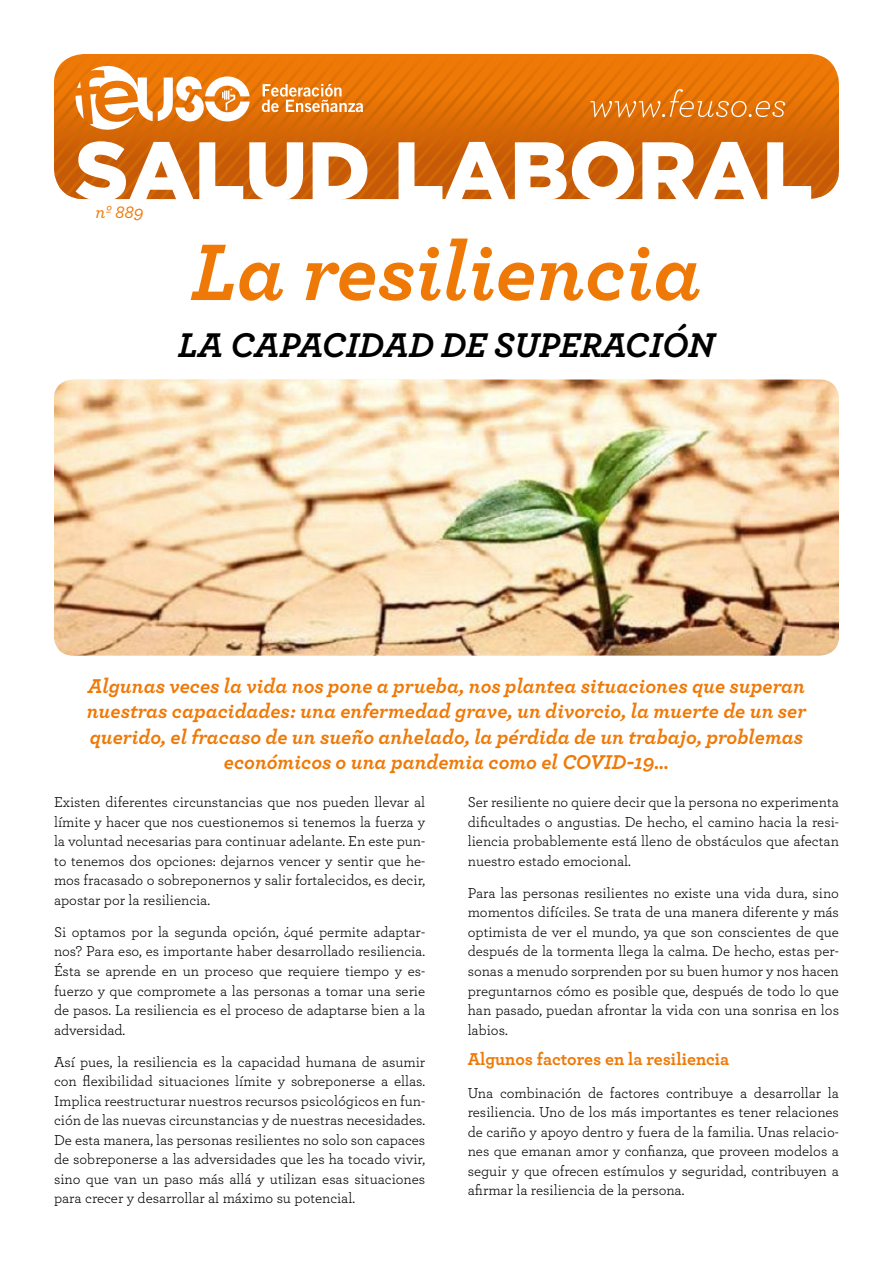
<style>
.page{position:relative;width:893px;height:1263px;background:#fff}
.page>*{position:absolute;margin:0;border:0;box-sizing:border-box;transform-origin:0 0}
.t1{font:italic 700 84px "Archer Pro";color:#ef7906}
.t2{font:italic 700 36px "Archer Pro";color:#000}
.t3{font:italic 700 21px/25.5px "Archer Pro";color:#ef7906;text-align:center}
.t4{font:italic 500 18.15px "Archer Pro";color:#ef7906}
.t5{font:700 18px "Archer Pro";color:#ef7906}
.t6{font:15px/19.5px "Archer Pro";color:#000;text-align:justify}
</style>
<div class="page">
<img style="left:54px;top:379px;width:785px;height:277px">
<svg style="left:54px;top:54px;width:785px;height:146px"></svg>
<p class="t4" style="left:95px;top:198px;width:49px">nº 889</p>
<h1 class="t1" style="left:191px;top:206px;width:512px">La resiliencia</h1>
<h2 class="t2" style="left:178px;top:317px;width:538px">LA CAPACIDAD DE SUPERACIÓN</h2>
<p class="t3" style="left:87px;top:672px;width:721px">Algunas veces la vida nos pone a prueba, nos plantea situaciones que superan nuestras capacidades: una enfermedad grave, un divorcio, la muerte de un ser querido, el fracaso de un sueño anhelado, la pérdida de un trabajo, problemas económicos o una pandemia como el COVID-19…</p>
<p class="t6" style="left:54px;top:792px;width:373px">Existen diferentes circunstancias que nos pueden llevar al límite y hacer que nos cuestionemos si tenemos la fuerza y la voluntad necesarias para continuar adelante. En este pun&shy;to tenemos dos opciones: dejarnos vencer y sentir que he&shy;mos fracasado o sobreponernos y salir fortalecidos, es decir, apostar por la resiliencia.</p>
<p class="t6" style="left:54px;top:921px;width:373px">Si optamos por la segunda opción, ¿qué permite adaptar&shy;nos? Para eso, es importante haber desarrollado resiliencia.<br>Ésta se aprende en un proceso que requiere tiempo y es&shy;fuerzo y que compromete a las personas a tomar una serie de pasos. La resiliencia es el proceso de adaptarse bien a la adversidad.</p>
<p class="t6" style="left:54px;top:1051px;width:373px">Así pues, la resiliencia es la capacidad humana de asumir con flexibilidad situaciones límite y sobreponerse a ellas.<br>Implica reestructurar nuestros recursos psicológicos en fun&shy;ción de las nuevas circunstancias y de nuestras necesidades.<br>De esta manera, las personas resilientes no solo son capaces de sobreponerse a las adversidades que les ha tocado vivir, sino que van un paso más allá y utilizan esas situaciones para crecer y desarrollar al máximo su potencial.</p>
<p class="t6" style="left:468px;top:792px;width:373px">Ser resiliente no quiere decir que la persona no experimenta dificultades o angustias. De hecho, el camino hacia la resi&shy;liencia probablemente está lleno de obstáculos que afectan nuestro estado emocional.</p>
<p class="t6" style="left:468px;top:882px;width:373px">Para las personas resilientes no existe una vida dura, sino momentos difíciles. Se trata de una manera diferente y más optimista de ver el mundo, ya que son conscientes de que después de la tormenta llega la calma. De hecho, estas per&shy;sonas a menudo sorprenden por su buen humor y nos hacen preguntarnos cómo es posible que, después de todo lo que han pasado, puedan afrontar la vida con una sonrisa en los labios.</p>
<p class="t5" style="left:468px;top:1045px;width:263px">Algunos factores en la resiliencia</p>
<p class="t6" style="left:468px;top:1082px;width:373px">Una combinación de factores contribuye a desarrollar la resiliencia. Uno de los más importantes es tener relaciones de cariño y apoyo dentro y fuera de la familia. Unas relacio&shy;nes que emanan amor y confianza, que proveen modelos a seguir y que ofrecen estímulos y seguridad, contribuyen a afirmar la resiliencia de la persona.</p>
</div>
